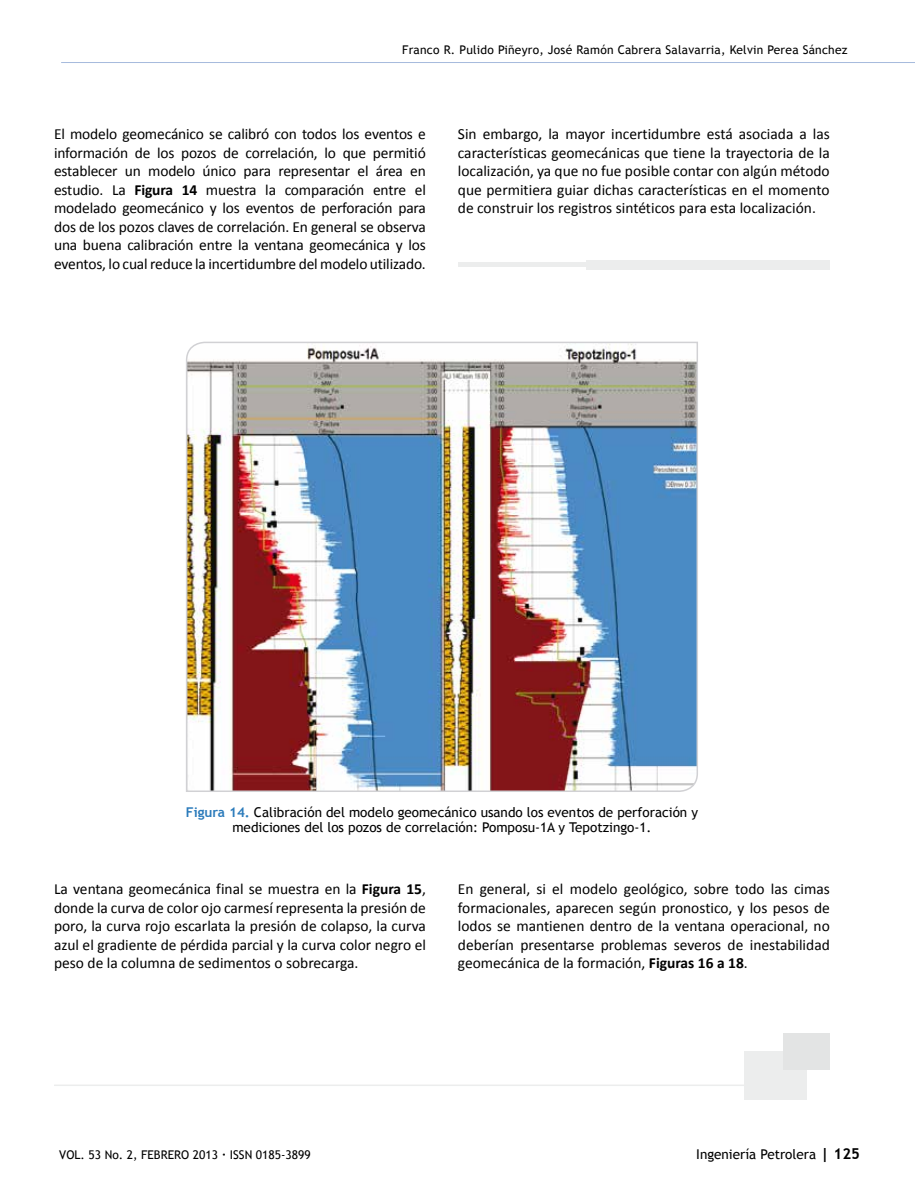
<style>
.page{position:relative;width:915px;height:1191px;background:#fff}
.page>*{position:absolute;margin:0;border:0;box-sizing:border-box;transform-origin:0 0}
.t1{font:15.45px/18.6px "Calibri";color:#000;text-align:justify}
.t2{font:13.5px/15px "Trebuchet MS";color:#000;text-align:center}
.t3{font:12px "Trebuchet MS";letter-spacing:.02em;color:#000}
.t4{font:12px "Trebuchet MS";color:#000}
.s1{font-weight:700}
.s2{font-weight:700;color:#2b7bbb}
.s3{font-weight:700;font-size:15px}
</style>
<div class="page">
<hr style="left:61px;top:62px;width:853px;height:1px;background:#a5badd">
<div style="left:586px;top:260px;width:243px;height:9px;background:#eceded"></div>
<hr style="left:458px;top:263px;width:230px;height:4px;background:#eceded">
<img style="left:186px;top:341px;width:512px;height:451px">
<div style="left:744px;top:1051px;width:61px;height:48px;background:#eceded"></div>
<div style="left:782px;top:1033px;width:47px;height:37px;background:#e3e4e4"></div>
<hr style="left:54px;top:1084px;width:695px;height:2px;background:#eceded">
<p class="t3" style="left:402px;top:43px;width:447px">Franco R. Pulido Piñeyro, José Ramón Cabrera Salavarria, Kelvin Perea Sánchez</p>
<p class="t1" style="left:54px;top:124px;width:373px">El modelo geomecánico se calibró con todos los eventos e información de los pozos de correlación, lo que permitió establecer un modelo único para representar el área en estudio. La <span class="s1">Figura 14</span> muestra la comparación entre el modelado geomecánico y los eventos de perforación para dos de los pozos claves de correlación. En general se observa una buena calibración entre la ventana geomecánica y los eventos, lo cual reduce la incertidumbre del modelo utilizado.</p>
<p class="t1" style="left:458px;top:124px;width:373px">Sin embargo, la mayor incertidumbre está asociada a las características geomecánicas que tiene la trayectoria de la localización, ya que no fue posible contar con algún método que permitiera guiar dichas características en el momento de construir los registros sintéticos para esta localización.</p>
<p class="t2" style="left:186px;top:805px;width:513px"><span class="s2">Figura 14.</span> Calibración del modelo geomecánico usando los eventos de perforación y mediciones del los pozos de correlación: Pomposu-1A y Tepotzingo-1.</p>
<p class="t1" style="left:54px;top:879px;width:373px">La ventana geomecánica final se muestra en la <span class="s1">Figura 15</span>, donde la curva de color ojo carmesí representa la presión de poro, la curva rojo escarlata la presión de colapso, la curva azul el gradiente de pérdida parcial y la curva color negro el peso de la columna de sedimentos o sobrecarga.</p>
<p class="t1" style="left:458px;top:879px;width:373px">En general, si el modelo geológico, sobre todo las cimas formacionales, aparecen según pronostico, y los pesos de lodos se mantienen dentro de la ventana operacional, no deberían presentarse problemas severos de inestabilidad geomecánica de la formación, <span class="s1">Figuras 16 a 18</span>.</p>
<p class="t4" style="left:59px;top:1147px;width:253px">VOL. 53 No. 2, FEBRERO 2013 <span class="s1">·</span> ISSN 0185-3899</p>
<p class="t2" style="left:696px;top:1146px;width:165px">Ingeniería Petrolera <span class="s3">| 125</span></p>
</div>
